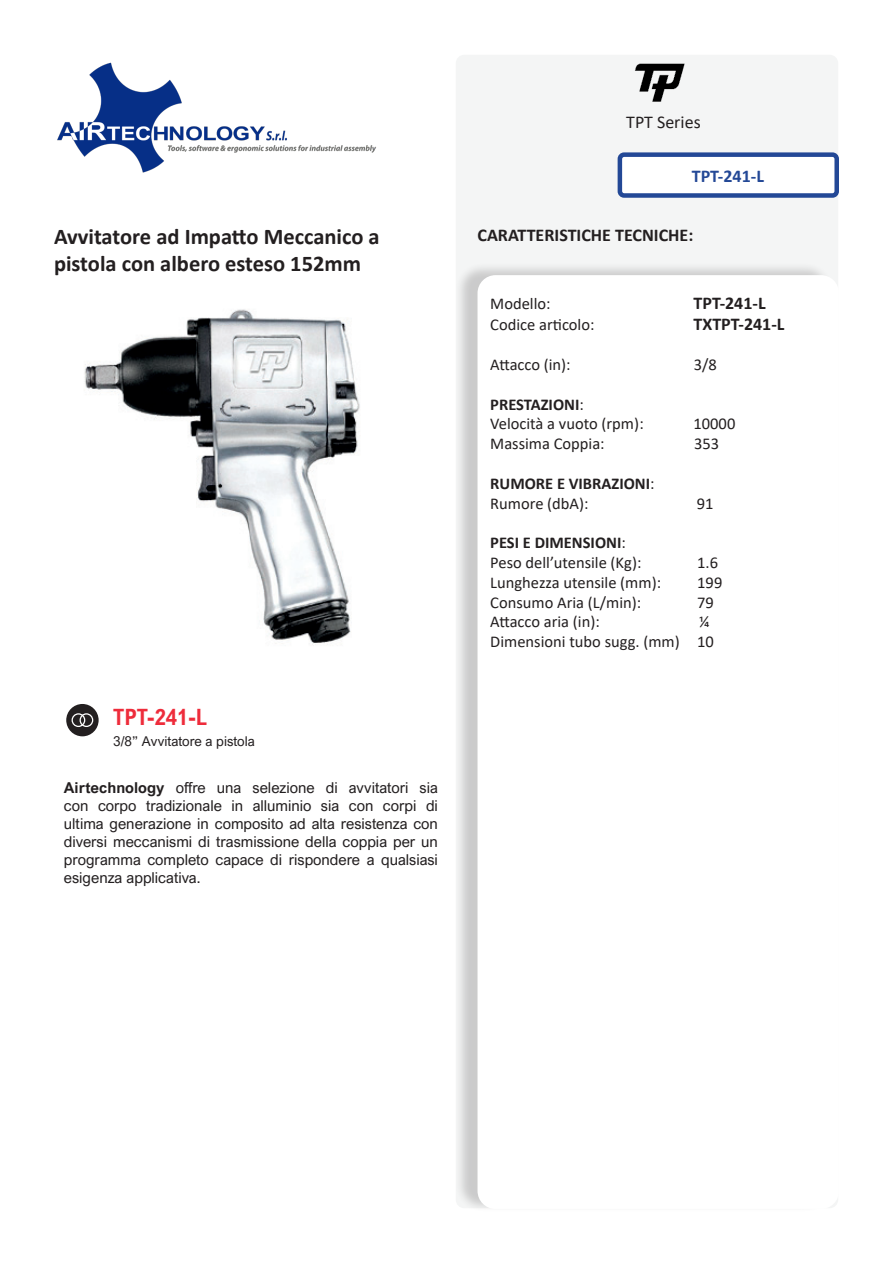
<style>
.page{position:relative;width:893px;height:1263px;background:#fff}
.page>*{position:absolute;margin:0;border:0;box-sizing:border-box;transform-origin:0 0}
.t1{font:700 22.5px/27px "Calibri";color:#231f20}
.t2{font:700 22.5px "Arial Nova Cond";color:#ee2c3b}
.t3{font:700 18px "Calibri";color:#231f20}
.t4{font:18px "Calibri";color:#231f20}
.t5{font:700 18px "Calibri";color:#234896}
.t6{font:16.5px/19.8px "Calibri";color:#231f20}
.t7{font:700 16.5px/19.8px "Calibri";color:#231f20}
.t8{font:15px/18px "Arial Nova";color:#231f20;text-align:justify}
.t9{font:13.5px "Arial Nova";color:#231f20}
.s1{font-weight:700}
.s2{font-weight:400}
</style>
<div class="page">
<img style="left:57px;top:62px;width:319px;height:111px">
<div style="left:456px;top:55px;width:382px;height:1153px;background:#f4f5f5;border-radius:9px"></div>
<div style="left:620px;top:155px;width:217px;height:40px;background:#fff;border-radius:4px"></div>
<div style="left:618px;top:152px;width:221px;height:46px;border:4px solid #234896;border-radius:4px"></div>
<div style="left:455px;top:262px;width:378px;height:951px;background:#231f20;opacity:.2"></div>
<div style="left:477px;top:275px;width:362px;height:934px;background:#fff;border-radius:18px"></div>
<img style="left:635px;top:63px;width:50px;height:39px">
<svg style="left:66px;top:704px;width:33px;height:32px"></svg>
<div style="left:80px;top:713px;width:13px;height:14px;border:1px solid #fff;border-radius:50%"></div>
<div style="left:72px;top:713px;width:13px;height:14px;border:1px solid #fff;border-radius:50%"></div>
<img style="left:84px;top:309px;width:276px;height:336px">
<p class="t4" style="left:626px;top:109px;width:76px">TPT Series</p>
<p class="t5" style="left:692px;top:163px;width:74px">TPT-241-L</p>
<h1 class="t1" style="left:54px;top:223px;width:327px">Avvitatore ad Impatto Meccanico a pistola con albero esteso 152mm</h1>
<p class="t3" style="left:477px;top:222px;width:217px">CARATTERISTICHE TECNICHE:</p>
<p class="t6" style="left:490px;top:293px;width:62px">Modello:</p>
<p class="t3" style="left:693px;top:290px;width:74px">TPT-241-L</p>
<p class="t6" style="left:490px;top:315px;width:106px">Codice articolo:</p>
<p class="t3" style="left:693px;top:312px;width:92px">TXTPT-241-L</p>
<p class="t6" style="left:490px;top:354px;width:82px">Attacco (in):</p>
<p class="t6" style="left:694px;top:354px;width:25px">3/8</p>
<p class="t6" style="left:490px;top:394px;width:155px"><span class="s1">PRESTAZIONI</span>:<br>Velocità a vuoto (rpm):</p>
<p class="t6" style="left:693px;top:414px;width:43px">10000</p>
<p class="t6" style="left:490px;top:433px;width:116px">Massima Coppia:</p>
<p class="t6" style="left:694px;top:433px;width:27px">353</p>
<p class="t7" style="left:490px;top:473px;width:166px">RUMORE E VIBRAZIONI<span class="s2">:<br>Rumore (dbA):</span></p>
<p class="t6" style="left:697px;top:493px;width:18px">91</p>
<p class="t6" style="left:490px;top:532px;width:153px"><span class="s1">PESI E DIMENSIONI</span>:<br>Peso dell’utensile (Kg):</p>
<p class="t6" style="left:697px;top:552px;width:22px">1.6</p>
<h1 class="t2" style="left:113px;top:703px;width:95px">TPT-241-L</h1>
<p class="t9" style="left:113px;top:734px;width:143px">3/8” Avvitatore a pistola</p>
<p class="t8" style="left:64px;top:779px;width:376px"><span class="s1">Airtechnology</span> offre una selezione di avvitatori sia con corpo tradizionale in alluminio sia con corpi di ultima generazione in composito ad alta resistenza con diversi meccanismi di trasmissione della coppia per un programma completo capace di rispondere a qualsiasi esigenza applicativa.</p>
<p class="t6" style="left:490px;top:572px;width:172px">Lunghezza utensile (mm):</p>
<p class="t6" style="left:697px;top:572px;width:27px">199</p>
<p class="t6" style="left:490px;top:592px;width:152px">Consumo Aria (L/min):</p>
<p class="t6" style="left:697px;top:592px;width:18px">79</p>
<p class="t6" style="left:490px;top:612px;width:111px">Attacco aria (in):</p>
<p class="t6" style="left:490px;top:612px;width:225px;text-align:right">¼<br>Dimensioni tubo sugg. (mm) 10</p>
</div>
